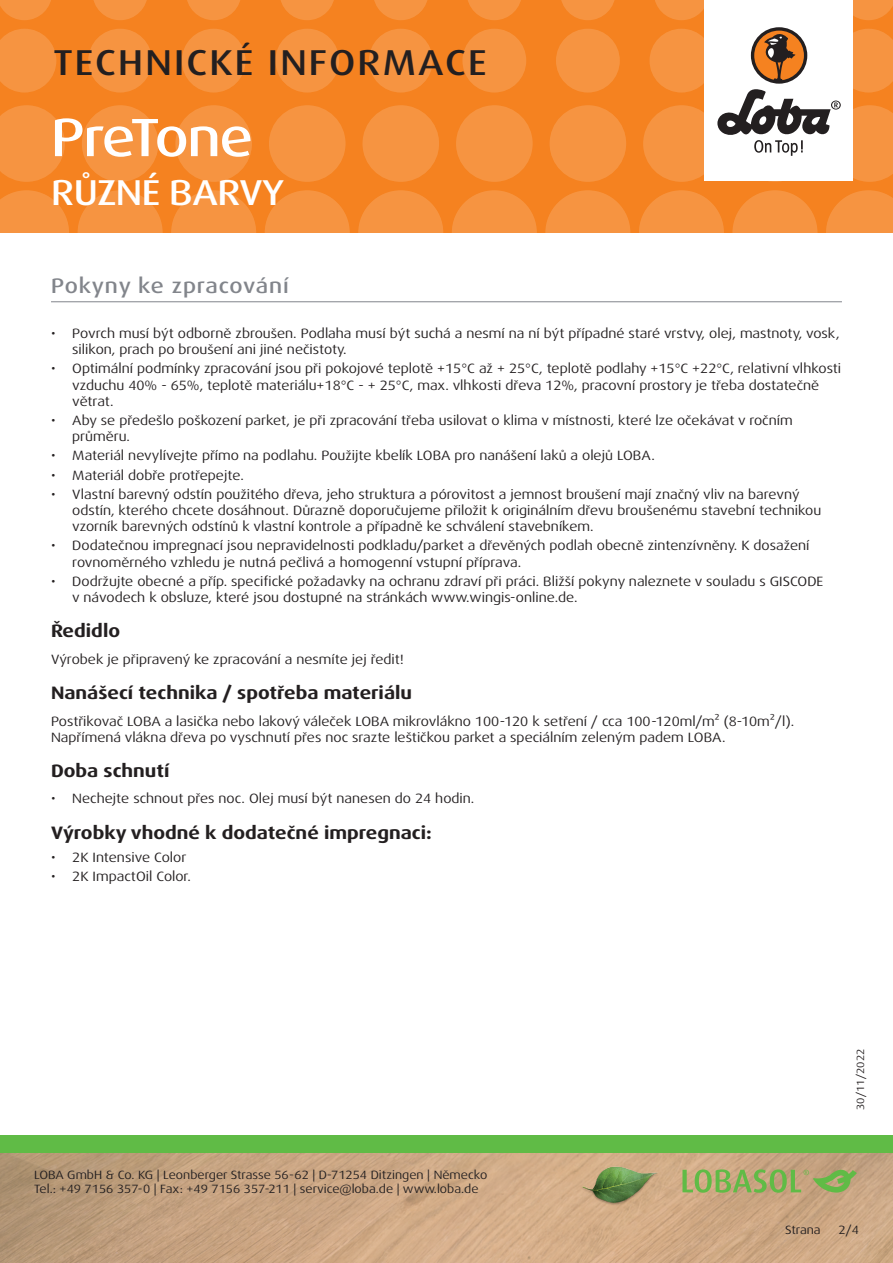
<style>
.page{position:relative;width:893px;height:1263px;background:#fff}
.page>*{position:absolute;margin:0;border:0;box-sizing:border-box;transform-origin:0 0}
.t1{font:500 expanded 54px "Dax Pro";letter-spacing:-.035em;color:#fff}
.t2{font:500 expanded 36px "Dax Pro";letter-spacing:.06em;color:#231f20}
.t3{font:500 expanded 36px "Dax Pro";letter-spacing:-.015em;color:#fff}
.Titel_grau{font:500 expanded 21px "Dax Pro";letter-spacing:.04em;color:#82858b}
.t4{font:700 expanded 18px "Dax Pro";color:#231f20}
.Text{font:expanded 13.5px/16.2px "Dax Pro";color:#231f20}
.t5{font:expanded 12px/14.4px "Dax Pro";color:#231f20}
.t6{font:expanded 10.5px "Dax Pro";color:#231f20}
</style>
<div class="page">
<div style="left:0;top:0;width:893px;height:233px;background:#f58220"></div>
<svg style="left:0;top:190px;width:69px;height:43px"></svg>
<svg style="left:78px;top:190px;width:85px;height:85px;fill:#f69441"></svg>
<svg style="left:171px;top:190px;width:85px;height:85px;fill:#f69441"></svg>
<svg style="left:265px;top:190px;width:85px;height:85px;fill:#f69441"></svg>
<svg style="left:358px;top:190px;width:85px;height:85px;fill:#f69441"></svg>
<svg style="left:545px;top:190px;width:85px;height:85px;fill:#f69441"></svg>
<svg style="left:452px;top:190px;width:85px;height:85px;fill:#f69441"></svg>
<svg style="left:732px;top:190px;width:85px;height:85px;fill:#f69441"></svg>
<svg style="left:639px;top:190px;width:85px;height:85px;fill:#f69441"></svg>
<svg style="left:826px;top:190px;width:67px;height:43px"></svg>
<svg style="left:0;top:105px;width:65px;height:77px"></svg>
<svg style="left:82px;top:105px;width:76px;height:77px"></svg>
<svg style="left:175px;top:105px;width:77px;height:77px"></svg>
<svg style="left:269px;top:105px;width:76px;height:77px"></svg>
<svg style="left:456px;top:105px;width:77px;height:77px"></svg>
<svg style="left:362px;top:105px;width:77px;height:77px"></svg>
<svg style="left:550px;top:105px;width:76px;height:77px"></svg>
<svg style="left:0;top:29px;width:56px;height:63px"></svg>
<svg style="left:182px;top:29px;width:64px;height:63px"></svg>
<svg style="left:88px;top:29px;width:64px;height:63px"></svg>
<svg style="left:275px;top:29px;width:64px;height:63px"></svg>
<svg style="left:462px;top:29px;width:64px;height:63px"></svg>
<svg style="left:369px;top:29px;width:64px;height:63px"></svg>
<svg style="left:556px;top:29px;width:64px;height:63px"></svg>
<svg style="left:0;top:0;width:51px;height:20px"></svg>
<svg style="left:187px;top:0;width:53px;height:20px"></svg>
<svg style="left:468px;top:0;width:53px;height:20px"></svg>
<svg style="left:655px;top:0;width:49px;height:20px"></svg>
<svg style="left:93px;top:0;width:54px;height:20px"></svg>
<svg style="left:374px;top:0;width:54px;height:20px"></svg>
<svg style="left:281px;top:0;width:53px;height:20px"></svg>
<svg style="left:561px;top:0;width:54px;height:20px"></svg>
<svg style="left:853px;top:0;width:40px;height:20px"></svg>
<img style="left:0;top:1152px;width:893px;height:111px">
<div style="left:0;top:1135px;width:893px;height:17px;background:#60bb46"></div>
<div style="left:704px;top:0;width:149px;height:181px;background:#fff"></div>
<svg style="left:643px;top:29px;width:250px;height:153px"></svg>
<img style="left:578px;top:1161px;width:82px;height:81px">
<svg style="left:682px;top:1169px;width:175px;height:24px;background:#9fac69"></svg>
<hr style="left:51px;top:301px;width:791px;height:1px;background:#82858b">
<h2 class="t2" style="left:53px;top:40px;width:435px">TECHNICKÉ INFORMACE</h2>
<p class="t1" style="left:51px;top:103px;width:203px">PreTone</p>
<h2 class="t3" style="left:51px;top:169px;width:235px">RŮZNÉ BARVY</h2>
<p class="Titel_grau" style="left:51px;top:272px;width:239px">Pokyny ke zpracování</p>
<p class="Text" style="left:72px;top:325px;width:769px;text-indent:-21px">• Povrch musí být odborně zbroušen. Podlaha musí být suchá a nesmí na ní být případné staré vrstvy, olej, mastnoty, vosk, silikon, prach po broušení ani jiné nečistoty.</p>
<p class="Text" style="left:72px;top:361px;width:770px;text-indent:-21px">• Optimální podmínky zpracování jsou při pokojové teplotě +15°C až + 25°C, teplotě podlahy +15°C +22°C, relativní vlhkosti vzduchu 40% - 65%, teplotě materiálu+18°C - + 25°C, max. vlhkosti dřeva 12%, pracovní prostory je třeba dostatečně větrat.</p>
<p class="Text" style="left:72px;top:412px;width:722px;text-indent:-21px">• Aby se předešlo poškození parket, je při zpracování třeba usilovat o klima v místnosti, které lze očekávat v ročním průměru.</p>
<p class="Text" style="left:51px;top:448px;width:605px">• Materiál nevylívejte přímo na podlahu. Použijte kbelík LOBA pro nanášení laků a olejů LOBA.</p>
<p class="Text" style="left:51px;top:467px;width:194px">• Materiál dobře protřepejte.</p>
<p class="Text" style="left:72px;top:486px;width:750px;text-indent:-21px">• Vlastní barevný odstín použitého dřeva, jeho struktura a pórovitost a jemnost broušení mají značný vliv na barevný odstín, kterého chcete dosáhnout. Důrazně doporučujeme přiložit k originálním dřevu broušenému stavební technikou vzorník barevných odstínů k vlastní kontrole a případně ke schválení stavebníkem.</p>
<p class="Text" style="left:72px;top:538px;width:739px;text-indent:-21px">• Dodatečnou impregnací jsou nepravidelnosti podkladu/parket a dřevěných podlah obecně zintenzívněny. K dosažení rovnoměrného vzhledu je nutná pečlivá a homogenní vstupní příprava.</p>
<p class="Text" style="left:72px;top:573px;width:752px;text-indent:-21px">• Dodržujte obecné a příp. specifické požadavky na ochranu zdraví při práci. Bližší pokyny naleznete v souladu s GISCODE v návodech k obsluze, které jsou dostupné na stránkách www.wingis-online.de.</p>
<p class="t4" style="left:51px;top:619px;width:71px">Ředidlo</p>
<p class="Text" style="left:51px;top:651px;width:354px">Výrobek je připravený ke zpracování a nesmíte jej ředit!</p>
<p class="t4" style="left:51px;top:681px;width:362px">Nanášecí technika / spotřeba materiálu</p>
<p class="Text" style="left:51px;top:713px;width:745px">Postřikovač LOBA a lasička nebo lakový váleček LOBA mikrovlákno 100-120 k setření / cca 100-120ml/m² (8-10m²/l).<br>Napřímená vlákna dřeva po vyschnutí přes noc srazte leštičkou parket a speciálním zeleným padem LOBA.</p>
<p class="t4" style="left:51px;top:759px;width:120px">Doba schnutí</p>
<p class="Text" style="left:51px;top:791px;width:425px">• Nechejte schnout přes noc. Olej musí být nanesen do 24 hodin.</p>
<p class="t4" style="left:51px;top:821px;width:382px">Výrobky vhodné k dodatečné impregnaci:</p>
<p class="Text" style="left:51px;top:849px;width:137px">• 2K Intensive Color</p>
<p class="Text" style="left:51px;top:868px;width:141px">• 2K ImpactOil Color.</p>
<p class="t5" style="left:34px;top:1167px;width:455px">LOBA GmbH &amp; Co. KG | Leonberger Strasse 56-62 | D-71254 Ditzingen | Německo<br>Tel.: +49 7156 357-0 | Fax: +49 7156 357-211 | service@loba.de | www.loba.de</p>
<p class="t6" style="left:854px;top:1110px;width:63px;rotate:-90deg">30/11/2022</p>
<p class="t5" style="left:785px;top:1223px;width:37px">Strana</p>
<p class="t5" style="left:838px;top:1223px;width:22px">2/4</p>
</div>
